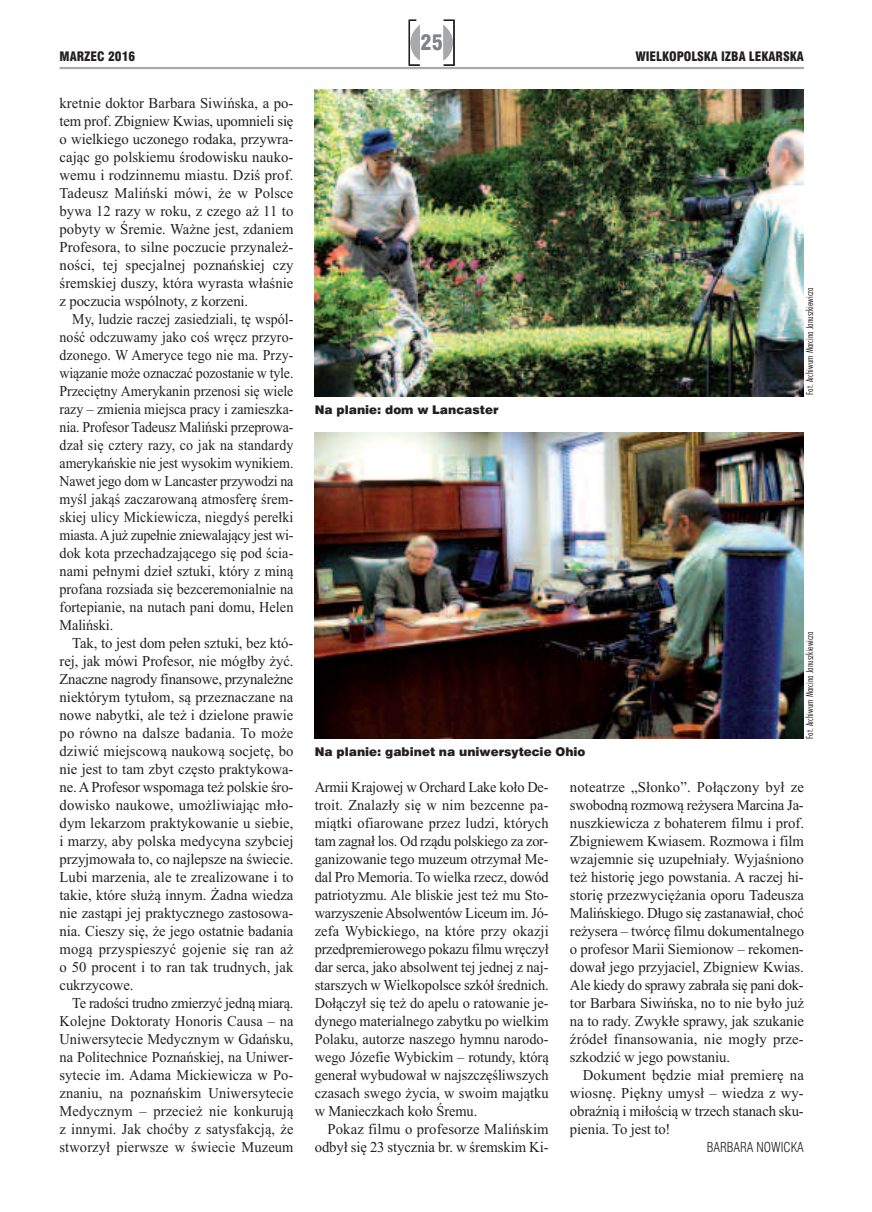
<style>
.page{position:relative;width:872px;height:1212px;background:#fff}
.page>*{position:absolute;margin:0;border:0;box-sizing:border-box;transform-origin:0 0}
.t1{font:21px "Swis 721 Blk Cn EU";color:#808285}
.t2{font:15px/18px "Times New Roman";letter-spacing:.005em;color:#231f20;text-align:justify}
.t3{font:15px/18px "Times New Roman";letter-spacing:.005em;color:#231f20;text-align:justify;scale:.96 1}
.t4{font:15px/18px "Times New Roman";letter-spacing:.005em;color:#231f20;text-align:justify;scale:.93 1}
.t5{font:13.5px "Swis 721 Lt Cn EU";color:#231f20}
.t6{font:12.75px "Swis 721 Blk Cn EU";color:#231f20}
.t7{font:12px "Swis 721 Blk EU";color:#231f20}
.t8{font:10.5px "Futura TEE Ligh Cond";color:#231f20}
</style>
<div class="page">
<hr style="left:60px;top:67px;width:744px;height:2px;background:#a8a9ad">
<div style="left:443px;top:20px;width:12px;height:46px;border:1px solid #231f20"></div>
<svg style="left:443px;top:25px;width:10px;height:35px"></svg>
<svg style="left:408px;top:19px;width:12px;height:47px"></svg>
<img style="left:315px;top:89px;width:489px;height:307px">
<img style="left:315px;top:432px;width:489px;height:306px">
<h1 class="t1" style="left:420px;top:30px;width:24px">25</h1>
<p class="t6" style="left:60px;top:48px;width:77px">MARZEC 2016</p>
<p class="t6" style="left:635px;top:48px;width:170px">WIELKOPOLSKA IZBA LEKARSKA</p>
<p class="t2" style="left:60px;top:94px;width:235px">kretnie doktor Barbara Siwińska, a po&shy;tem prof. Zbigniew Kwias, upomnieli się o wielkiego uczonego rodaka, przywra&shy;cając go polskiemu środowisku nauko&shy;wemu i rodzinnemu miastu. Dziś prof.<br>Tadeusz Maliński mówi, że w Polsce bywa 12 razy w roku, z czego aż 11 to pobyty w Śremie. Ważne jest, zdaniem Profesora, to silne poczucie przynależ&shy;ności, tej specjalnej poznańskiej czy śremskiej duszy, która wyrasta właśnie z poczucia wspólnoty, z korzeni.</p>
<p class="t4" style="left:60px;top:310px;width:253px;text-indent:13px">My, ludzie raczej zasiedziali, tę wspól&shy;ność odczuwamy jako coś wręcz przyro&shy;dzonego. W Ameryce tego nie ma. Przy&shy;wiązanie może oznaczać pozostanie w tyle.<br>Przeciętny Amerykanin przenosi się wiele razy – zmienia miejsca pracy i zamieszka&shy;nia. Profesor Tadeusz Maliński przeprowa&shy;dzał się cztery razy, co jak na standardy amerykańskie nie jest wysokim wynikiem.<br>Nawet jego dom w Lancaster przywodzi na myśl jakąś zaczarowaną atmosferę śrem&shy;skiej ulicy Mickiewicza, niegdyś perełki miasta.Ajuż zupełnie zniewalający jest wi&shy;dok kota przechadzającego się pod ścia&shy;nami pełnymi dzieł sztuki, który z miną profana rozsiada się bezceremonialnie na fortepianie, na nutach pani domu, Helen Maliński.</p>
<p class="t2" style="left:60px;top:634px;width:235px;text-indent:13px">Tak, to jest dom pełen sztuki, bez któ&shy;rej, jak mówi Profesor, nie mógłby żyć.<br>Znaczne nagrody finansowe, przynależne niektórym tytułom, są przeznaczane na nowe nabytki, ale też i dzielone prawie po równo na dalsze badania. To może dziwić miejscową naukową socjetę, bo nie jest to tam zbyt często praktykowa&shy;ne.AProfesor wspomaga też polskie śro&shy;dowisko naukowe, umożliwiając mło&shy;dym lekarzom praktykowanie u siebie, i marzy, aby polska medycyna szybciej przyjmowała to, co najlepsze na świecie.<br>Lubi marzenia, ale te zrealizowane i to takie, które służą innym. Żadna wiedza nie zastąpi jej praktycznego zastosowa&shy;nia. Cieszy się, że jego ostatnie badania mogą przyspieszyć gojenie się ran aż o 50 procent i to ran tak trudnych, jak cukrzycowe.</p>
<p class="t3" style="left:60px;top:994px;width:245px;text-indent:13px">Te radości trudno zmierzyć jedną miarą.<br>Kolejne Doktoraty Honoris Causa – na Uniwersytecie Medycznym w Gdańsku, na Politechnice Poznańskiej, na Uniwer&shy;sytecie im. Adama Mickiewicza w Po&shy;znaniu, na poznańskim Uniwersytecie Medycznym – przecież nie konkurują z innymi. Jak choćby z satysfakcją, że stworzył pierwsze w świecie Muzeum</p>
<p class="t7" style="left:315px;top:402px;width:185px">Na planie: dom w Lancaster</p>
<p class="t7" style="left:315px;top:744px;width:272px">Na planie: gabinet na uniwersytecie Ohio</p>
<p class="t8" style="left:803px;top:395px;width:109px;rotate:-90deg">Fot. Archiwum Marcina Januszkiewicza</p>
<p class="t8" style="left:803px;top:739px;width:109px;rotate:-90deg">Fot. Archiwum Marcina Januszkiewicza</p>
<p class="t3" style="left:315px;top:778px;width:245px">Armii Krajowej w Orchard Lake koło De&shy;troit. Znalazły się w nim bezcenne pa&shy;miątki ofiarowane przez ludzi, których tam zagnał los. Od rządu polskiego za zor&shy;ganizowanie tego muzeum otrzymał Me&shy;dal Pro Memoria. To wielka rzecz, dowód patriotyzmu. Ale bliskie jest też mu Sto&shy;warzyszenieAbsolwentów Liceum im. Jó&shy;zefa Wybickiego, na które przy okazji przedpremierowego pokazu filmu wręczył dar serca, jako absolwent tej jednej z naj&shy;starszych w Wielkopolsce szkół średnich.<br>Dołączył się też do apelu o ratowanie je&shy;dynego materialnego zabytku po wielkim Polaku, autorze naszego hymnu narodo&shy;wego Józefie Wybickim – rotundy, którą generał wybudował w najszczęśliwszych czasach swego życia, w swoim majątku w Manieczkach koło Śremu.</p>
<p class="t2" style="left:315px;top:1120px;width:235px;text-align:right">Pokaz filmu o profesorze Malińskim odbył się 23 stycznia br. w śremskim Ki-</p>
<p class="t2" style="left:570px;top:778px;width:235px">noteatrze „Słonko”. Połączony był ze swobodną rozmową reżysera Marcina Ja&shy;nuszkiewicza z bohaterem filmu i prof.<br>Zbigniewem Kwiasem. Rozmowa i film wzajemnie się uzupełniały. Wyjaśniono też historię jego powstania. A raczej hi&shy;storię przezwyciężania oporu Tadeusza Malińskiego. Długo się zastanawiał, choć reżysera – twórcę filmu dokumentalnego o profesor Marii Siemionow – rekomen&shy;dował jego przyjaciel, Zbigniew Kwias.<br>Ale kiedy do sprawy zabrała się pani dok&shy;tor Barbara Siwińska, no to nie było już na to rady. Zwykłe sprawy, jak szukanie źródeł finansowania, nie mogły prze&shy;szkodzić w jego powstaniu.</p>
<p class="t2" style="left:570px;top:1066px;width:235px;text-indent:13px">Dokument będzie miał premierę na wiosnę. Piękny umysł – wiedza z wy&shy;obraźnią i miłością w trzech stanach sku&shy;pienia. To jest to!</p>
<p class="t5" style="left:706px;top:1139px;width:99px">BARBARA NOWICKA</p>
</div>
